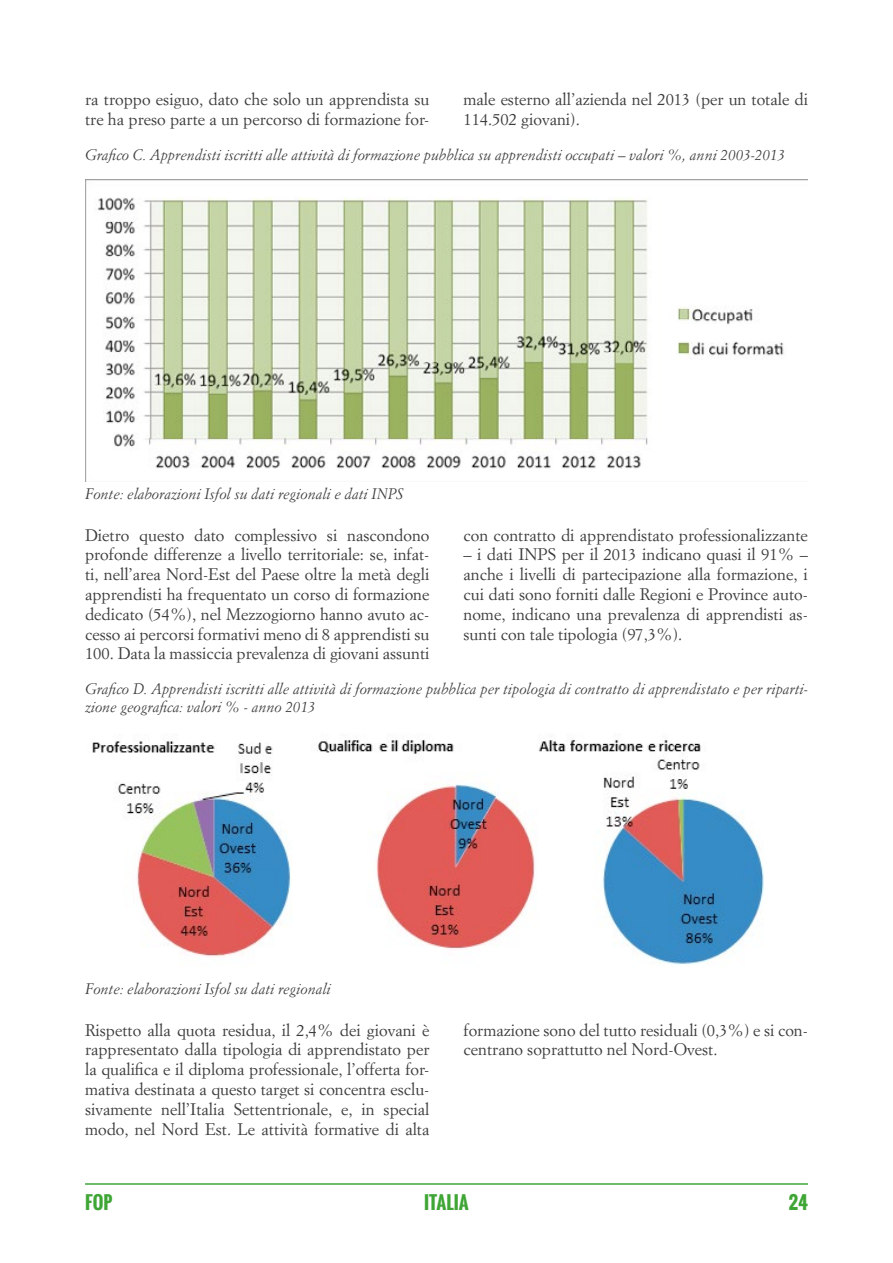
<style>
.page{position:relative;width:893px;height:1263px;background:#fff}
.page>*{position:absolute;margin:0;border:0;box-sizing:border-box;transform-origin:0 0}
.t1{font:700 18px "Oswald";color:#3fa535}
.t2{font:16.5px/19.8px "Simoncini Garamond Std";color:#3c3c3b}
.t3{font:italic 15px/18px "Simoncini Garamond Std";color:#3c3c3b}
</style>
<div class="page">
<hr style="left:85px;top:1183px;width:723px;height:2px;background:#3fa535">
<img style="left:85px;top:180px;width:723px;height:301px">
<img style="left:92px;top:737px;width:672px;height:228px">
<p class="t2" style="left:85px;top:89px;width:346px">ra troppo esiguo, dato che solo un apprendista su tre ha preso parte a un percorso di formazione for-</p>
<p class="t2" style="left:463px;top:89px;width:346px">male esterno all’azienda nel 2013 (per un totale di<br>114.502 giovani).</p>
<p class="t3" style="left:85px;top:145px;width:701px">Grafico C. Apprendisti iscritti alle attività di formazione pubblica su apprendisti occupati – valori %, anni 2003-2013</p>
<p class="t3" style="left:85px;top:485px;width:320px">Fonte: elaborazioni Isfol su dati regionali e dati INPS</p>
<p class="t2" style="left:85px;top:524px;width:346px;text-align:justify">Dietro questo dato complessivo si nascondono profonde differenze a livello territoriale: se, infat&shy;ti, nell’area Nord-Est del Paese oltre la metà degli apprendisti ha frequentato un corso di formazione dedicato (54%), nel Mezzogiorno hanno avuto ac&shy;cesso ai percorsi formativi meno di 8 apprendisti su 100. Data la massiccia prevalenza di giovani assunti</p>
<p class="t2" style="left:463px;top:524px;width:346px">con contratto di apprendistato professionalizzante</p>
<p class="t2" style="left:463px;top:544px;width:346px;text-align:justify">– i dati INPS per il 2013 indicano quasi il 91% – anche i livelli di partecipazione alla formazione, i cui dati sono forniti dalle Regioni e Province auto&shy;nome, indicano una prevalenza di apprendisti as&shy;sunti con tale tipologia (97,3%).</p>
<p class="t3" style="left:85px;top:680px;width:724px">Grafico D. Apprendisti iscritti alle attività di formazione pubblica per tipologia di contratto di apprendistato e per riparti&shy;zione geografica: valori % - anno 2013</p>
<p class="t3" style="left:85px;top:980px;width:247px">Fonte: elaborazioni Isfol su dati regionali</p>
<p class="t2" style="left:85px;top:1019px;width:346px;text-align:justify">Rispetto alla quota residua, il 2,4% dei giovani è rappresentato dalla tipologia di apprendistato per la qualifica e il diploma professionale, l’offerta for&shy;mativa destinata a questo target si concentra esclu&shy;sivamente nell’Italia Settentrionale, e, in special modo, nel Nord Est. Le attività formative di alta</p>
<p class="t2" style="left:463px;top:1019px;width:346px">formazione sono del tutto residuali (0,3%) e si con&shy;centrano soprattutto nel Nord-Ovest.</p>
<p class="t1" style="left:85px;top:1189px;width:29px">FOP</p>
<p class="t1" style="left:424px;top:1189px;width:46px">ITALIA</p>
<p class="t1" style="left:789px;top:1189px;width:21px">24</p>
</div>
